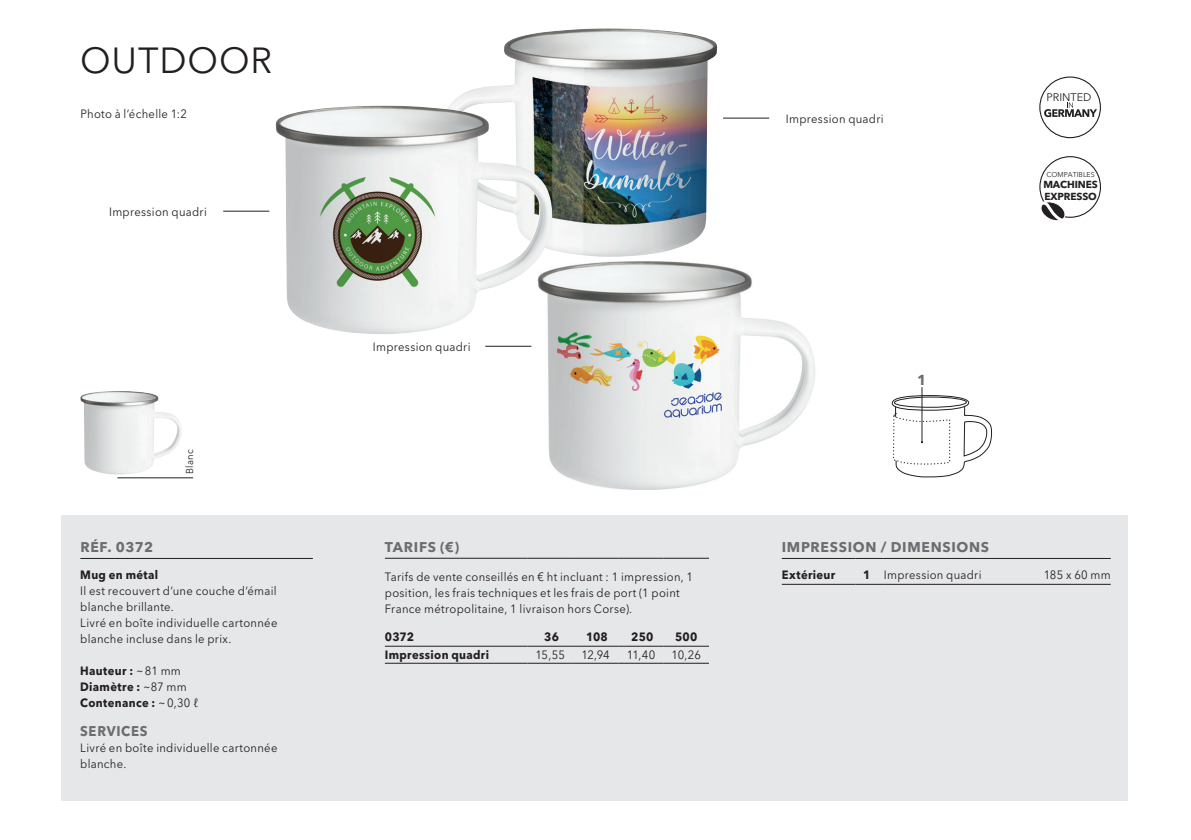
<style>
.page{position:relative;width:1191px;height:840px;background:#fff}
.page>*{position:absolute;margin:0;border:0;box-sizing:border-box;transform-origin:0 0}
.t1{font:36px "Avenir Next W1 G";letter-spacing:.025em;color:#231f20}
.t2{font:700 14.4px "Avenir Next W1 G";color:#6c6d70}
.t3{font:700 14px "Avenir Next W1 G";letter-spacing:.05em;color:#6c6d70}
.t4{font:700 14px "Avenir Next W1 G";letter-spacing:.05em;color:#6c6d70;scale:.94 1}
.t5{font:12px/16px "Avenir Next W1 G";letter-spacing:.025em;color:#231f20;scale:.94 1}
.t6{font:700 12px/16px "Avenir Next W1 G";letter-spacing:.03em;color:#231f20;scale:.94 1}
.t7{font:11px "Avenir Next W1 G";color:#231f20}
.t8{font:700 10.2px/12.2px "Avenir Next W1 G";letter-spacing:-.01em;color:#231f20}
.t9{font:10px "Avenir Next W1 G";letter-spacing:.025em;color:#231f20;scale:.94 1}
.t10{font:7px "Avenir Next W1 G";color:#231f20}
.s1{font-weight:400}
.s2{font-weight:700}
</style>
<div class="page">
<div style="left:61px;top:515px;width:1066px;height:285px;background:#e6e7e9"></div>
<img style="left:450px;top:28px;width:268px;height:229px">
<img style="left:547px;top:261px;width:268px;height:228px">
<img style="left:80px;top:391px;width:102px;height:83px">
<img style="left:275px;top:106px;width:277px;height:228px">
<hr style="left:117px;top:477px;width:76px;height:1px;background:#231f20">
<svg style="left:892px;top:395px;width:76px;height:15px"></svg>
<div style="left:892px;top:395px;width:77px;height:15px;border:1px solid #231f20;border-radius:50%"></div>
<div style="left:894px;top:397px;width:72px;height:10px;background:#fff;border-radius:50%"></div>
<div style="left:894px;top:396px;width:72px;height:11px;border:1px solid #231f20;border-radius:50%"></div>
<hr style="left:921px;top:387px;width:1px;height:54px;background:#231f20">
<svg style="left:892px;top:405px;width:100px;height:73px"></svg>
<hr style="left:385px;top:557px;width:142px;height:1px;background:#231f20">
<hr style="left:527px;top:557px;width:46px;height:1px;background:#231f20">
<hr style="left:573px;top:557px;width:45px;height:1px;background:#231f20">
<hr style="left:618px;top:557px;width:45px;height:1px;background:#231f20">
<hr style="left:663px;top:557px;width:46px;height:1px;background:#231f20">
<hr style="left:385px;top:662px;width:142px;height:1px;background:#231f20">
<hr style="left:527px;top:662px;width:46px;height:1px;background:#231f20">
<hr style="left:573px;top:662px;width:45px;height:1px;background:#231f20">
<hr style="left:618px;top:662px;width:45px;height:1px;background:#231f20">
<hr style="left:663px;top:662px;width:46px;height:1px;background:#231f20">
<hr style="left:385px;top:645px;width:142px;height:1px;background:#231f20">
<hr style="left:527px;top:645px;width:46px;height:1px;background:#231f20">
<hr style="left:573px;top:645px;width:45px;height:1px;background:#231f20">
<hr style="left:618px;top:645px;width:45px;height:1px;background:#231f20">
<hr style="left:663px;top:645px;width:46px;height:1px;background:#231f20">
<hr style="left:80px;top:557px;width:233px;height:1px;background:#231f20">
<hr style="left:782px;top:557px;width:73px;height:1px;background:#231f20">
<hr style="left:884px;top:557px;width:136px;height:1px;background:#231f20">
<hr style="left:1020px;top:557px;width:90px;height:1px;background:#231f20">
<hr style="left:782px;top:583px;width:73px;height:1px;background:#231f20">
<svg style="left:855px;top:583px;width:29px;height:1px"></svg>
<hr style="left:884px;top:583px;width:136px;height:1px;background:#231f20">
<hr style="left:1020px;top:583px;width:90px;height:1px;background:#231f20">
<hr style="left:723px;top:118px;width:46px;height:1px;background:#231f20">
<hr style="left:223px;top:211px;width:46px;height:1px;background:#231f20">
<hr style="left:485px;top:346px;width:46px;height:1px;background:#231f20">
<svg style="left:1039px;top:156px;width:62px;height:65px"></svg>
<svg style="left:1039px;top:76px;width:62px;height:62px"></svg>
<h1 class="t1" style="left:80px;top:39px;width:193px">OUTDOOR</h1>
<p class="t5" style="left:80px;top:106px;width:115px">Photo à l‘échelle 1:2</p>
<p class="t5" style="left:109px;top:203px;width:105px">Impression quadri</p>
<p class="t9" style="left:184px;top:474px;width:28px;rotate:-90deg">Blanc</p>
<p class="t3" style="left:80px;top:538px;width:74px">RÉF. 0372</p>
<p class="t6" style="left:80px;top:566px;width:85px">Mug en métal</p>
<p class="t5" style="left:80px;top:582px;width:211px">Il est recouvert d‘une couche d‘émail blanche brillante.<br>Livré en boîte individuelle cartonnée blanche incluse dans le prix.</p>
<p class="t6" style="left:80px;top:662px;width:128px">Hauteur : <span class="s1">~81 mm<br></span>Diamètre : <span class="s1">~87 mm<br></span>Contenance : <span class="s1">~0,30 ℓ</span></p>
<p class="t4" style="left:80px;top:722px;width:73px">SERVICES</p>
<p class="t5" style="left:80px;top:739px;width:211px">Livré en boîte individuelle cartonnée blanche.</p>
<p class="t5" style="left:373px;top:338px;width:105px">Impression quadri</p>
<p class="t3" style="left:385px;top:538px;width:76px">TARIFS (€)</p>
<p class="t5" style="left:385px;top:568px;width:329px">Tarifs de vente conseillés en € ht incluant : 1 impression, 1 position, les frais techniques et les frais de port (1 point<br>France métropolitaine, 1 livraison hors Corse).</p>
<p class="t6" style="left:385px;top:628px;width:33px">0372</p>
<p class="t6" style="left:544px;top:628px;width:17px">36</p>
<p class="t6" style="left:586px;top:628px;width:25px">108</p>
<p class="t6" style="left:631px;top:628px;width:25px">250</p>
<p class="t6" style="left:675px;top:628px;width:25px">500</p>
<p class="t6" style="left:385px;top:646px;width:112px">Impression quadri</p>
<p class="t5" style="left:535px;top:646px;width:33px">15,55</p>
<p class="t5" style="left:581px;top:646px;width:32px">12,94</p>
<p class="t5" style="left:626px;top:646px;width:32px">11,40</p>
<p class="t5" style="left:671px;top:646px;width:33px">10,26</p>
<p class="t5" style="left:786px;top:110px;width:105px">Impression quadri</p>
<p class="t2" style="left:917px;top:371px;width:11px">1</p>
<p class="t7" style="left:1046px;top:91px;width:46px">PRINTED</p>
<p class="t10" style="left:1046px;top:170px;width:50px">COMPATIBLES</p>
<p class="t8" style="left:1043px;top:178px;width:56px">MACHINES<br>EXPRESSO</p>
<p class="t3" style="left:782px;top:538px;width:209px">IMPRESSION / DIMENSIONS</p>
<p class="t6" style="left:782px;top:566px;width:58px">Extérieur</p>
<p class="t5" style="left:863px;top:566px;width:127px"><span class="s2">1</span> Impression quadri</p>
<p class="t5" style="left:1043px;top:566px;width:73px">185 x 60 mm</p>
</div>
